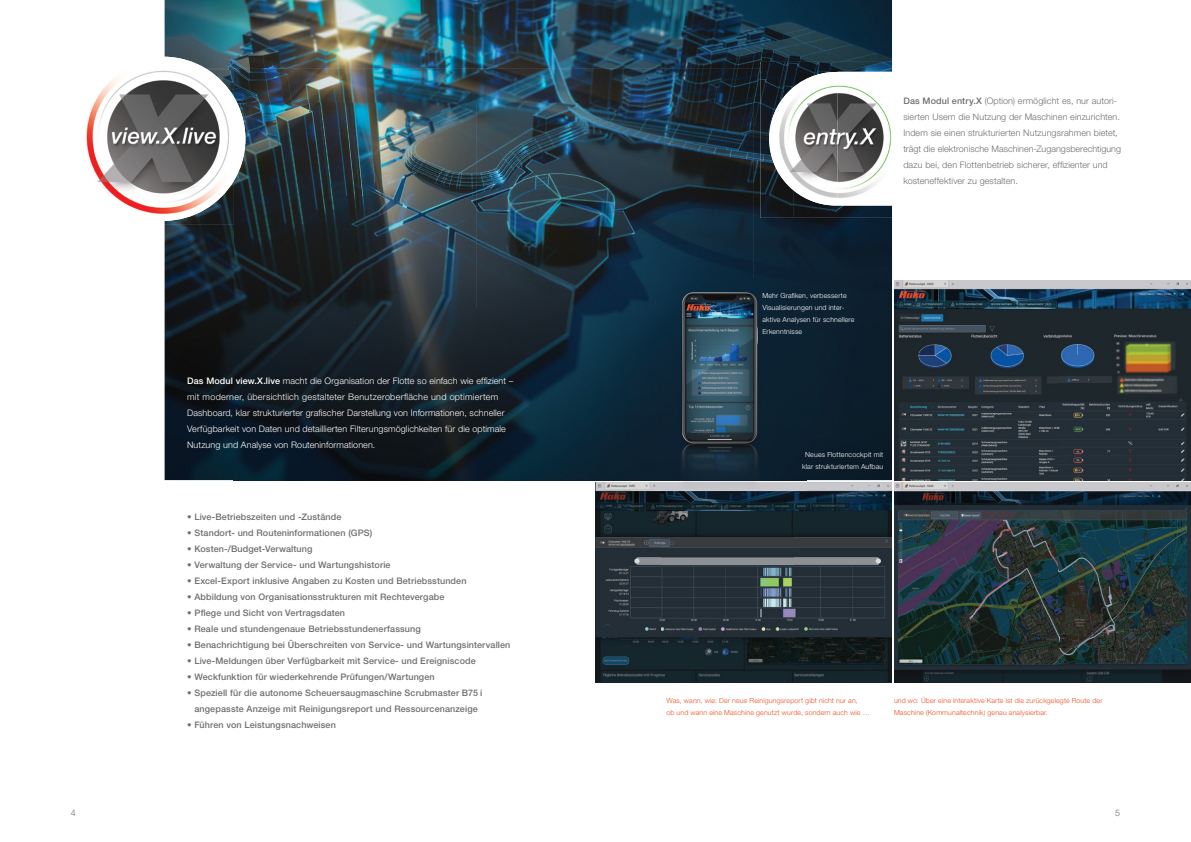
<style>
.page{position:relative;width:1191px;height:842px;background:#fff}
.page>*{position:absolute;margin:0;border:0;box-sizing:border-box;transform-origin:0 0}
.t1{font:500 9px/16px "Helvetica Neue LT Std";letter-spacing:.01em;color:#6d6e71;text-align:center}
.t2{font:300 9px/16px "Helvetica Neue LT Std";letter-spacing:.01em;color:#fff}
.t3{font:300 9px/16px "Helvetica Neue LT Std";letter-spacing:.01em;color:#6d6e71}
.t4{font:300 7px/12px "Helvetica Neue LT Std";letter-spacing:.02em;color:#f04e23}
.t5{font:300 7px/12px "Helvetica Neue LT Std";letter-spacing:.02em;color:#fff;text-align:center}
.s1{font-weight:500}
</style>
<div class="page">
<img style="left:165px;top:0;width:727px;height:68px">
<img style="left:205px;top:68px;width:555px;height:35px">
<img style="left:234px;top:103px;width:242px;height:377px">
<img style="left:476px;top:103px;width:277px;height:206px">
<img style="left:753px;top:103px;width:35px;height:175px">
<img style="left:165px;top:225px;width:69px;height:255px">
<div style="left:788px;top:218px;width:104px;height:262px;background:#0c1e2d"></div>
<img style="left:476px;top:309px;width:155px;height:171px">
<div style="left:81px;top:57px;width:164px;height:164px;background:#fff;border-radius:50%"></div>
<img style="left:165px;top:221px;width:69px;height:4px">
<img style="left:86px;top:70px;width:148px;height:151px">
<img style="left:760px;top:62px;width:132px;height:31px">
<img style="left:760px;top:93px;width:33px;height:125px">
<img style="left:793px;top:206px;width:99px;height:12px">
<img style="left:769px;top:72px;width:123px;height:134px">
<img style="left:894px;top:280px;width:297px;height:200px">
<img style="left:894px;top:482px;width:297px;height:200px">
<img style="left:595px;top:482px;width:66px;height:200px">
<img style="left:793px;top:482px;width:99px;height:200px">
<img style="left:661px;top:515px;width:132px;height:167px">
<img style="left:631px;top:278px;width:175px;height:237px">
<p class="t2" style="left:187px;top:373px;width:328px"><span class="s1">Das Modul view.X.live</span> macht die Organisation der Flotte so einfach wie effizient – mit moderner, übersichtlich gestalteter Benutzeroberfläche und optimiertem Dashboard, klar strukturierter grafischer Darstellung von Informationen, schneller Verfügbarkeit von Daten und detaillierten Filterungsmöglichkeiten für die optimale Nutzung und Analyse von Routeninformationen.</p>
<p class="t1" style="left:187px;top:509px;width:156px">• Live-Betriebszeiten und -Zustände</p>
<p class="t1" style="left:187px;top:525px;width:187px">• Standort- und Routeninformationen (GPS)</p>
<p class="t1" style="left:187px;top:541px;width:127px">• Kosten-/Budget-Verwaltung</p>
<p class="t1" style="left:187px;top:557px;width:205px">• Verwaltung der Service- und Wartungshistorie</p>
<p class="t1" style="left:187px;top:573px;width:281px">• Excel-Export inklusive Angaben zu Kosten und Betriebsstunden</p>
<p class="t1" style="left:187px;top:589px;width:259px">• Abbildung von Organisationsstrukturen mit Rechtevergabe</p>
<p class="t1" style="left:187px;top:605px;width:159px">• Pflege und Sicht von Vertragsdaten</p>
<p class="t1" style="left:187px;top:621px;width:235px">• Reale und stundengenaue Betriebsstundenerfassung</p>
<p class="t1" style="left:187px;top:637px;width:325px">• Benachrichtigung bei Überschreiten von Service- und Wartungsintervallen</p>
<p class="t1" style="left:187px;top:653px;width:290px">• Live-Meldungen über Verfügbarkeit mit Service- und Ereigniscode</p>
<p class="t1" style="left:187px;top:669px;width:249px">• Weckfunktion für wiederkehrende Prüfungen/Wartungen</p>
<p class="t1" style="left:187px;top:685px;width:297px">• Speziell für die autonome Scheuersaugmaschine Scrubmaster B75 i angepasste Anzeige mit Reinigungs report und Ressourcenanzeige</p>
<p class="t1" style="left:187px;top:717px;width:150px">• Führen von Leistungsnachweisen</p>
<p class="t5" style="left:762px;top:290px;width:94px;text-align:left">Mehr Grafiken, verbesserte<br>Visualisierungen und inter&shy;aktive Analysen für schnellere<br>Erkenntnisse</p>
<p class="t3" style="left:903px;top:93px;width:219px"><span class="s1">Das Modul entry.X</span> (Option) ermöglicht es, nur autori&shy;sierten Usern die Nutzung der Maschinen einzurichten.<br>Indem sie einen strukturierten Nutzungsrahmen bietet, trägt die elektronische Maschinen-Zugangsberechtigung dazu bei, den Flottenbetrieb sicherer, effizienter und kosteneffektiver zu gestalten.</p>
<p class="t5" style="left:802px;top:448px;width:83px">Neues Flottencockpit mit klar strukturiertem Aufbau</p>
<p class="t4" style="left:666px;top:694px;width:205px">Was, wann, wie: Der neue Reinigungsreport gibt nicht nur an,<br>ob und wann eine Maschine genutzt wurde, sondern auch wie …</p>
<p class="t4" style="left:894px;top:694px;width:210px">und wo: Über eine interaktive Karte ist die zurückgelegte Route der<br>Maschine (Kommunaltechnik) genau analysierbar.</p>
<p class="t3" style="left:71px;top:805px;width:7px">4</p>
<p class="t3" style="left:1115px;top:805px;width:7px">5</p>
</div>
